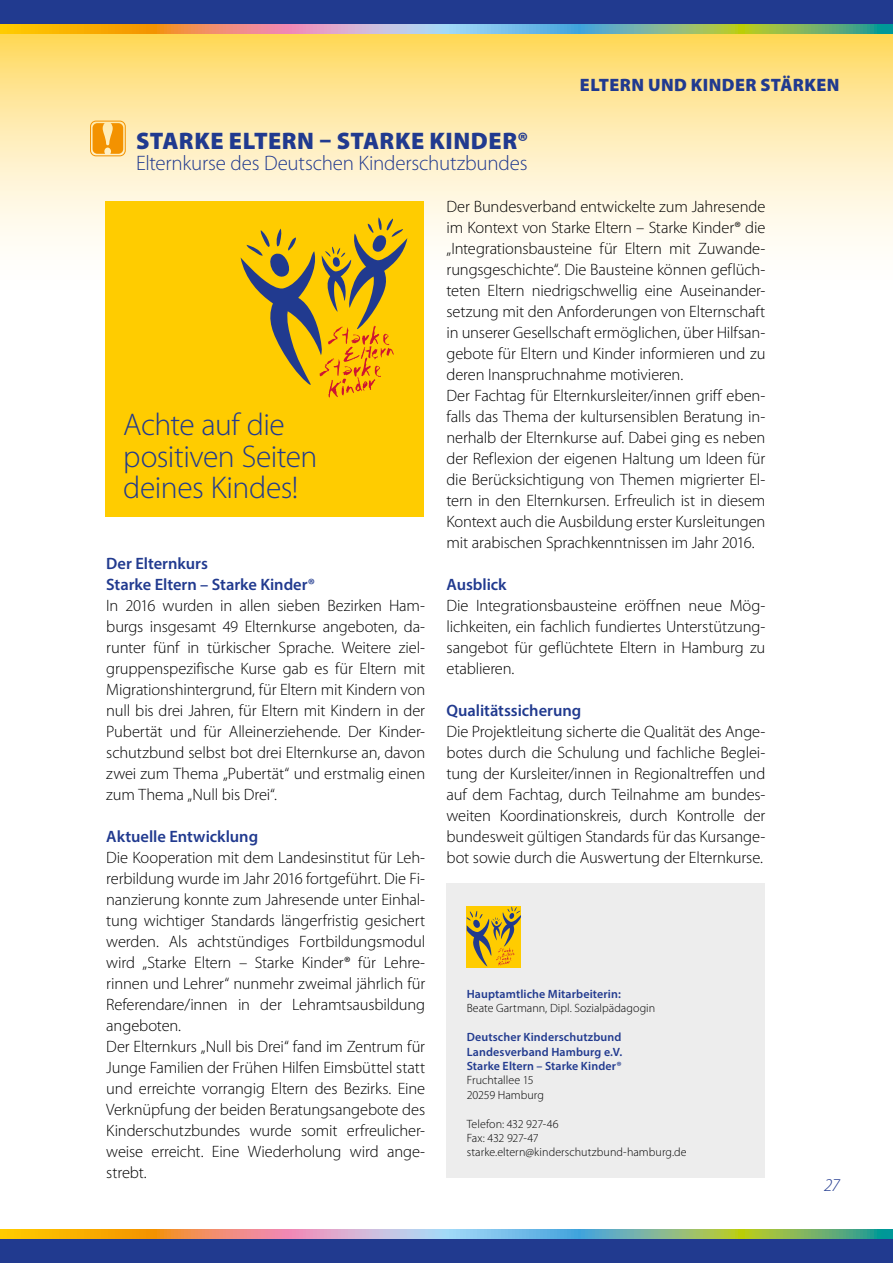
<style>
.page{position:relative;width:893px;height:1263px;background:#fff}
.page>*{position:absolute;margin:0;border:0;box-sizing:border-box;transform-origin:0 0}
.t1{font:300 31.5px/31.5px "Myriad Pro";letter-spacing:-.015em;color:#213a8f}
.t2{font:900 24px "Myriad Pro";letter-spacing:.02em;color:#213a8f}
.t3{font:300 21px "Myriad Pro";letter-spacing:-.01em;color:#213a8f}
.t4{font:900 18px "Myriad Pro";letter-spacing:.025em;color:#213a8f}
.t5{font:italic 300 18px "Myriad Pro";color:#213a8f}
.t6{font:300 16.5px/21px "Myriad Pro";letter-spacing:-.01em;color:#000;text-align:justify}
.t7{font:600 16.5px/21px "Myriad Pro";letter-spacing:-.005em;color:#213a8f}
.t8{font:300 12px/14.4px "Myriad Pro";letter-spacing:.005em;color:#000}
.t9{font:600 12px/14.4px "Myriad Pro";letter-spacing:.01em;color:#213a8f;text-align:justify}
</style>
<div class="page">
<svg style="left:0;top:33px;width:893px;height:212px;background:#feebaf"></svg>
<div style="left:0;top:0;width:893px;height:28px;background:#213a8f"></div>
<svg style="left:0;top:24px;width:893px;height:9px;background:#afb084"></svg>
<div style="left:0;top:1235px;width:893px;height:28px;background:#213a8f"></div>
<svg style="left:0;top:1230px;width:893px;height:9px;background:#afb084"></svg>
<div style="left:446px;top:884px;width:319px;height:294px;background:#ededed"></div>
<div style="left:90px;top:121px;width:35px;height:35px;border:1px solid #f39200;border-radius:5px"></div>
<svg style="left:93px;top:123px;width:30px;height:31px"></svg>
<div style="left:105px;top:201px;width:319px;height:315px;background:#fc0"></div>
<div style="left:467px;top:906px;width:54px;height:62px;background:#fc0"></div>
<svg style="left:467px;top:906px;width:54px;height:60px"></svg>
<svg style="left:241px;top:217px;width:166px;height:181px"></svg>
<h2 class="t2" style="left:136px;top:127px;width:394px">STARKE ELTERN – STARKE KINDER®</h2>
<p class="t3" style="left:136px;top:151px;width:393px">Elternkurse des Deutschen Kinderschutzbundes</p>
<p class="t4" style="left:580px;top:75px;width:261px">ELTERN UND KINDER STÄRKEN</p>
<h1 class="t1" style="left:123px;top:409px;width:196px">Achte auf die positiven Seiten deines Kindes!</h1>
<p class="t7" style="left:106px;top:552px;width:210px">Der Elternkurs<br>Starke Eltern – Starke Kinder®</p>
<p class="t6" style="left:106px;top:595px;width:320px">In 2016 wurden in allen sieben Bezirken Ham&shy;burgs insgesamt 49 Elternkurse angeboten, da&shy;runter fünf in türkischer Sprache. Weitere ziel&shy;gruppenspezifische Kurse gab es für Eltern mit Migrationshintergrund, für Eltern mit Kindern von null bis drei Jahren, für Eltern mit Kindern in der Pubertät und für Alleinerziehende. Der Kinder&shy;schutzbund selbst bot drei Elternkurse an, davon zwei zum Thema „Pubertät“ und erstmalig einen zum Thema „Null bis Drei“.</p>
<p class="t7" style="left:106px;top:825px;width:153px">Aktuelle Entwicklung</p>
<p class="t6" style="left:106px;top:847px;width:320px;text-align:left">Die Kooperation mit dem Landesinstitut für Leh&shy;rerbildung wurde im Jahr 2016 fortgeführt. Die Fi&shy;nanzierung konnte zum Jahresende unter Einhal&shy;tung wichtiger Standards längerfristig gesichert werden. Als achtstündiges Fortbildungsmodul wird „Starke Eltern – Starke Kinder® für Lehre&shy;rinnen und Lehrer“ nunmehr zweimal jährlich für Referendare/innen in der Lehramtsausbildung angeboten.<br>Der Elternkurs „Null bis Drei“ fand im Zentrum für Junge Familien der Frühen Hilfen Eimsbüttel statt und erreichte vorrangig Eltern des Bezirks. Eine Verknüpfung der beiden Beratungsangebote des Kinderschutzbundes wurde somit erfreulicher&shy;weise erreicht. Eine Wiederholung wird ange&shy;strebt.</p>
<p class="t6" style="left:446px;top:196px;width:320px;text-align:left">Der Bundesverband entwickelte zum Jahresende im Kontext von Starke Eltern – Starke Kinder® die „Integrationsbausteine für Eltern mit Zuwande&shy;rungsgeschichte“. Die Bausteine können geflüch&shy;teten Eltern niedrigschwellig eine Auseinander&shy;setzung mit den Anforderungen von Elternschaft in unserer Gesellschaft ermöglichen, über Hilfsan&shy;gebote für Eltern und Kinder informieren und zu deren Inanspruchnahme motivieren.<br>Der Fachtag für Elternkursleiter/innen griff eben&shy;falls das Thema der kultursensiblen Beratung in&shy;nerhalb der Elternkurse auf. Dabei ging es neben der Reflexion der eigenen Haltung um Ideen für die Berücksichtigung von Themen migrierter El&shy;tern in den Elternkursen. Erfreulich ist in diesem Kontext auch die Ausbildung erster Kursleitungen mit arabischen Sprachkenntnissen im Jahr 2016.</p>
<p class="t7" style="left:446px;top:573px;width:62px">Ausblick</p>
<p class="t6" style="left:446px;top:595px;width:320px">Die Integrationsbausteine eröffnen neue Mög&shy;lichkeiten, ein fachlich fundiertes Unterstützung&shy;sangebot für geflüchtete Eltern in Hamburg zu etablieren.</p>
<p class="t7" style="left:446px;top:699px;width:136px">Qualitätssicherung</p>
<p class="t6" style="left:446px;top:721px;width:320px">Die Projektleitung sicherte die Qualität des Ange&shy;botes durch die Schulung und fachliche Beglei&shy;tung der Kursleiter/innen in Regionaltreffen und auf dem Fachtag, durch Teilnahme am bundes&shy;weiten Koordinationskreis, durch Kontrolle der bundesweit gültigen Standards für das Kursange&shy;bot sowie durch die Auswertung der Elternkurse.</p>
<p class="t9" style="left:467px;top:986px;width:156px">Hauptamtliche Mitarbeiterin:</p>
<p class="t8" style="left:467px;top:1001px;width:190px">Beate Gartmann, Dipl. Sozialpädagogin</p>
<p class="t9" style="left:467px;top:1030px;width:157px">Deutscher Kinderschutzbund Landesverband Hamburg e.V.<br>Starke Eltern – Starke Kinder®</p>
<p class="t8" style="left:467px;top:1073px;width:79px">Fruchtallee 15<br>20259 Hamburg</p>
<p class="t8" style="left:467px;top:1116px;width:222px">Telefon: 432 927-46<br>Fax: 432 927-47 starke.eltern@kinderschutzbund-hamburg.de</p>
<p class="t5" style="left:824px;top:1176px;width:17px">27</p>
</div>
